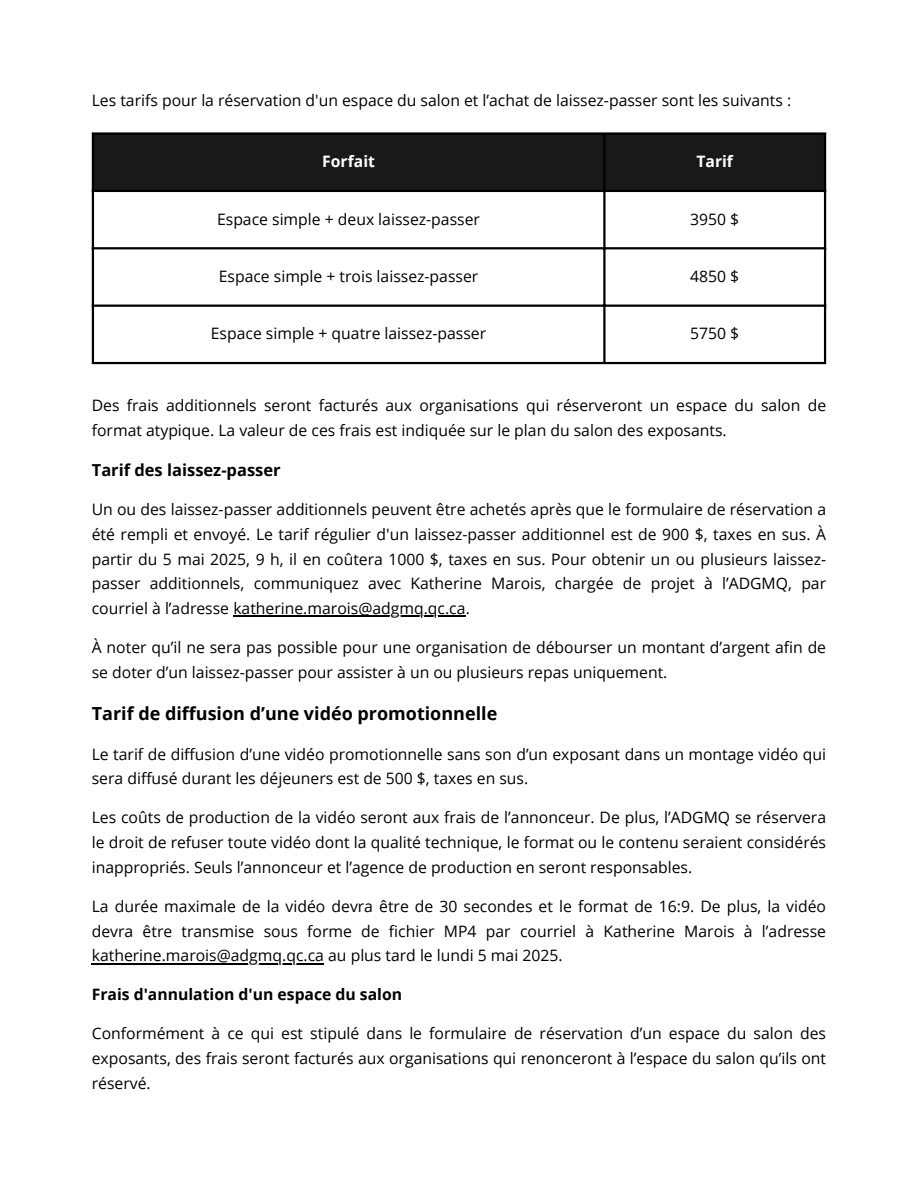
<style>
.page{position:relative;width:918px;height:1188px;background:#fff}
.page>*{position:absolute;margin:0;border:0;box-sizing:border-box;transform-origin:0 0}
.t1{font:700 18px "Open Sans";color:#000}
.t2{font:700 16.5px "Open Sans";color:#000}
.t3{font:15.75px/24.8px "Open Sans";color:#000}
.t4{font:700 15.75px "Open Sans";color:#000}
.t5{font:700 15.75px "Open Sans";color:#fff}
</style>
<div class="page">
<hr style="left:233px;top:616px;width:233px;height:1px;background:#000">
<hr style="left:92px;top:963px;width:232px;height:1px;background:#000">
<div style="left:94px;top:135px;width:730px;height:55px;background:#191919"></div>
<hr style="left:92px;top:135px;width:2px;height:227px;background:#000">
<hr style="left:603px;top:135px;width:3px;height:227px;background:#000">
<hr style="left:824px;top:135px;width:2px;height:227px;background:#000">
<hr style="left:92px;top:132px;width:734px;height:3px;background:#000">
<hr style="left:92px;top:190px;width:734px;height:2px;background:#000">
<hr style="left:92px;top:247px;width:734px;height:2px;background:#000">
<hr style="left:92px;top:305px;width:734px;height:2px;background:#000">
<hr style="left:92px;top:362px;width:734px;height:2px;background:#000">
<p class="t3" style="left:92px;top:87px;width:701px">Les tarifs pour la réservation d'un espace du salon et l’achat de laissez-passer sont les suivants :</p>
<p class="t5" style="left:322px;top:150px;width:54px">Forfait</p>
<p class="t5" style="left:696px;top:150px;width:38px">Tarif</p>
<h1 class="t3" style="left:217px;top:206px;width:264px">Espace simple + deux laissez-passer</h1>
<p class="t3" style="left:690px;top:206px;width:51px">3950 $</p>
<p class="t3" style="left:219px;top:264px;width:261px">Espace simple + trois laissez-passer</p>
<h1 class="t3" style="left:690px;top:264px;width:51px">4850 $</h1>
<p class="t3" style="left:211px;top:321px;width:277px">Espace simple + quatre laissez-passer</p>
<p class="t3" style="left:690px;top:321px;width:51px">5750 $</p>
<p class="t3" style="left:92px;top:392px;width:736px">Des frais additionnels seront facturés aux organisations qui réserveront un espace du salon de format atypique. La valeur de ces frais est indiquée sur le plan du salon des exposants.</p>
<p class="t2" style="left:92px;top:458px;width:190px">Tarif des laissez-passer</p>
<p class="t3" style="left:92px;top:497px;width:736px;text-align:justify">Un ou des laissez-passer additionnels peuvent être achetés après que le formulaire de réservation a été rempli et envoyé. Le tarif régulier d'un laissez-passer additionnel est de 900 $, taxes en sus. À partir du 5 mai 2025, 9 h, il en coûtera 1000 $, taxes en sus. Pour obtenir un ou plusieurs laissez&shy;passer additionnels, communiquez avec Katherine Marois, chargée de projet à l’ADGMQ, par courriel à l’adresse katherine.marois@adgmq.qc.ca.</p>
<p class="t3" style="left:92px;top:635px;width:736px">À noter qu’il ne sera pas possible pour une organisation de débourser un montant d’argent afin de se doter d’un laissez-passer pour assister à un ou plusieurs repas uniquement.</p>
<p class="t1" style="left:92px;top:701px;width:407px">Tarif de diffusion d’une vidéo promotionnelle</p>
<p class="t3" style="left:92px;top:741px;width:736px">Le tarif de diffusion d’une vidéo promotionnelle sans son d’un exposant dans un montage vidéo qui sera diffusé durant les déjeuners est de 500 $, taxes en sus.</p>
<p class="t3" style="left:92px;top:805px;width:736px">Les coûts de production de la vidéo seront aux frais de l’annonceur. De plus, l’ADGMQ se réservera</p>
<p class="t3" style="left:92px;top:830px;width:736px">le droit de refuser toute vidéo dont la qualité technique, le format ou le contenu seraient considérés inappropriés. Seuls l’annonceur et l’agence de production en seront responsables.</p>
<p class="t3" style="left:92px;top:893px;width:736px">La durée maximale de la vidéo devra être de 30 secondes et le format de 16:9. De plus, la vidéo</p>
<p class="t3" style="left:92px;top:918px;width:736px">devra être transmise sous forme de fichier MP4 par courriel à Katherine Marois à l’adresse</p>
<p class="t3" style="left:92px;top:943px;width:472px">katherine.marois@adgmq.qc.ca au plus tard le lundi 5 mai 2025.</p>
<p class="t4" style="left:92px;top:984px;width:312px">Frais d'annulation d'un espace du salon</p>
<p class="t3" style="left:92px;top:1021px;width:736px">Conformément à ce qui est stipulé dans le formulaire de réservation d’un espace du salon des</p>
<p class="t3" style="left:92px;top:1046px;width:736px">exposants, des frais seront facturés aux organisations qui renonceront à l’espace du salon qu’ils ont réservé.</p>
</div>
